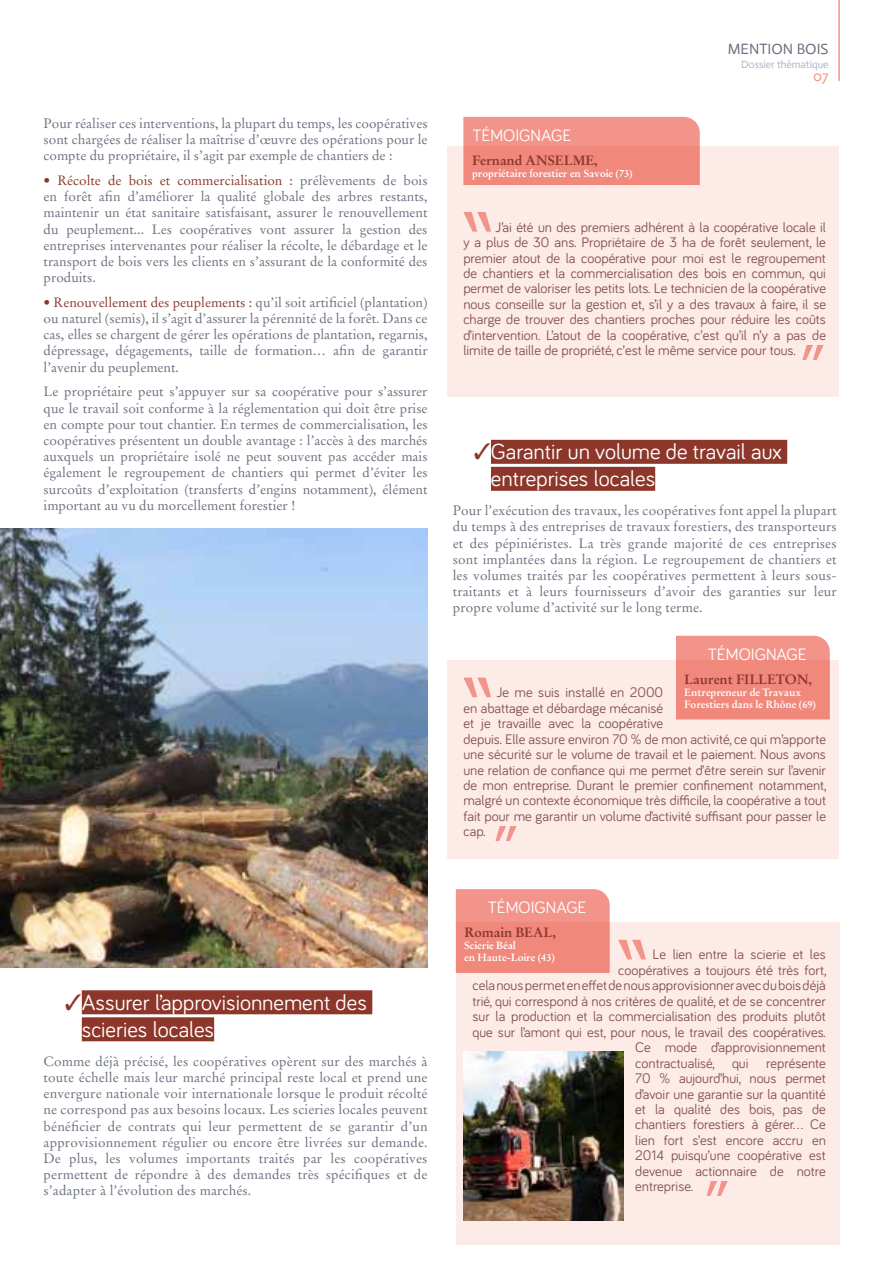
<style>
.page{position:relative;width:893px;height:1263px;background:#fff}
.page>*{position:absolute;margin:0;border:0;box-sizing:border-box;transform-origin:0 0}
.t1{font:22.5px/27px "Bariol";color:#fff}
.t2{font:16.95px "Bariol";color:#fff}
.t3{font:15px "Actor";color:#6a707f}
.t4{font:15px "Actor";color:#f29489}
.t5{font:14.25px/15.5px "Bariol";color:#835152}
.t6{font:13.5px/16.2px "Stempel Garamond";color:#6a707f;text-align:justify}
.t7{font:700 13.5px "Stempel Garamond";letter-spacing:-.01em;color:#8d372b}
.t8{font:700 10.5px/12px "Stempel Garamond";letter-spacing:-.01em;color:#fff}
.t9{font:10.5px "Actor";color:#acb3c3}
.s1{color:#8d372b}
</style>
<div class="page">
<hr style="left:838px;top:0;width:2px;height:80px;background:#f29489">
<div style="left:447px;top:661px;width:391px;height:198px;background:#fdebe8"></div>
<div style="left:447px;top:146px;width:391px;height:250px;background:#fdebe8"></div>
<svg style="left:463px;top:678px;width:28px;height:19px"></svg>
<svg style="left:495px;top:826px;width:22px;height:15px"></svg>
<svg style="left:463px;top:212px;width:28px;height:20px"></svg>
<svg style="left:802px;top:345px;width:22px;height:15px"></svg>
<div style="left:491px;top:440px;width:296px;height:24px;background:#8d372b"></div>
<div style="left:491px;top:467px;width:164px;height:24px;background:#8d372b"></div>
<img style="left:0;top:528px;width:428px;height:439px">
<svg style="left:676px;top:636px;width:154px;height:83px;background:#f08c80"></svg>
<div style="left:456px;top:922px;width:384px;height:322px;background:#fdebe8"></div>
<svg style="left:618px;top:940px;width:28px;height:19px"></svg>
<svg style="left:707px;top:1181px;width:21px;height:15px"></svg>
<div style="left:82px;top:990px;width:290px;height:24px;background:#8d372b"></div>
<div style="left:82px;top:1017px;width:132px;height:24px;background:#8d372b"></div>
<img style="left:463px;top:1052px;width:160px;height:168px">
<svg style="left:456px;top:889px;width:154px;height:84px;background:#f08d82"></svg>
<svg style="left:463px;top:117px;width:237px;height:68px;background:#f08d82"></svg>
<p class="t6" style="left:44px;top:115px;width:386px">Pour réaliser ces interventions, la plupart du temps, les coopératives sont chargées de réaliser la maîtrise d’œuvre des opérations pour le compte du propriétaire, il s’agit par exemple de chantiers de :</p>
<p class="t6" style="left:44px;top:172px;width:385px"><span class="s1">• Récolte de bois et commercialisation :</span> prélèvements de bois en forêt afin d’améliorer la qualité globale des arbres restants, maintenir un état sanitaire satisfaisant, assurer le renouvellement du peuplement... Les coopératives vont assurer la gestion des entreprises intervenantes pour réaliser la récolte, le débardage et le transport de bois vers les clients en s’assurant de la conformité des produits.</p>
<p class="t6" style="left:44px;top:294px;width:385px"><span class="s1">• Renouvellement des peuplements :</span> qu’il soit artificiel (plantation) ou naturel (semis), il s’agit d’assurer la pérennité de la forêt. Dans ce cas, elles se chargent de gérer les opérations de plantation, regarnis, dépressage, dégagements, taille de formation… afin de garantir l’avenir du peuplement.</p>
<p class="t6" style="left:44px;top:384px;width:385px">Le propriétaire peut s’appuyer sur sa coopérative pour s’assurer que le travail soit conforme à la réglementation qui doit être prise en compte pour tout chantier. En termes de commercialisation, les coopératives présentent un double avantage : l’accès à des marchés auxquels un propriétaire isolé ne peut souvent pas accéder mais également le regroupement de chantiers qui permet d’éviter les surcoûts d’exploitation (transferts d’engins notamment), élément important au vu du morcellement forestier !</p>
<h1 class="t1" style="left:82px;top:988px;width:287px;text-indent:-17px"><span class="s1">✓</span>Assurer l’approvisionnement des scieries locales</h1>
<p class="t6" style="left:44px;top:1053px;width:386px">Comme déjà précisé, les coopératives opèrent sur des marchés à toute échelle mais leur marché principal reste local et prend une envergure nationale voir internationale lorsque le produit récolté ne correspond pas aux besoins locaux. Les scieries locales peuvent bénéficier de contrats qui leur permettent de se garantir d’un approvisionnement régulier ou encore être livrées sur demande.<br>De plus, les volumes importants traités par les coopératives permettent de répondre à des demandes très spécifiques et de s’adapter à l’évolution des marchés.</p>
<p class="t2" style="left:472px;top:124px;width:100px">TÉMOIGNAGE</p>
<p class="t7" style="left:472px;top:152px;width:127px">Fernand ANSELME,</p>
<p class="t8" style="left:472px;top:167px;width:162px">propriétaire forestier en Savoie (73)</p>
<p class="t3" style="left:728px;top:40px;width:102px">MENTION BOIS</p>
<p class="t9" style="left:741px;top:58px;width:89px">Dossier thématique</p>
<p class="t4" style="left:813px;top:67px;width:17px">07</p>
<p class="t5" style="left:463px;top:218px;width:364px;text-align:justify;text-indent:32px">J’ai été un des premiers adhérent à la coopérative locale il y a plus de 30 ans. Propriétaire de 3 ha de forêt seulement, le premier atout de la coopérative pour moi est le regroupement de chantiers et la commercialisation des bois en commun, qui permet de valoriser les petits lots. Le technicien de la coopérative nous conseille sur la gestion et, s’il y a des travaux à faire, il se charge de trouver des chantiers proches pour réduire les coûts d’intervention. L’atout de la coopérative, c’est qu’il n’y a pas de limite de taille de propriété, c’est le même service pour tous.</p>
<h1 class="t1" style="left:491px;top:437px;width:292px;text-indent:-17px"><span class="s1">✓</span>Garantir un volume de travail aux entreprises locales</h1>
<p class="t6" style="left:453px;top:503px;width:385px">Pour l’exécution des travaux, les coopératives font appel la plupart du temps à des entreprises de travaux forestiers, des transporteurs et des pépiniéristes. La très grande majorité de ces entreprises sont implantées dans la région. Le regroupement de chantiers et les volumes traités par les coopératives permettent à leurs sous&shy;traitants et à leurs fournisseurs d’avoir des garanties sur leur propre volume d’activité sur le long terme.</p>
<p class="t2" style="left:708px;top:643px;width:100px">TÉMOIGNAGE</p>
<p class="t7" style="left:684px;top:671px;width:129px">Laurent FILLETON,</p>
<p class="t8" style="left:684px;top:686px;width:133px">Entrepreneur de Travaux<br>Forestiers dans le Rhône (69)</p>
<p class="t5" style="left:463px;top:684px;width:365px;text-indent:33px">Je me suis installé en 2000<br>en abattage et débardage mécanisé<br>et je travaille avec la coopérative<br>depuis. Elle assure environ 70 % de mon activité, ce qui m’apporte une sécurité sur le volume de travail et le paiement. Nous avons une relation de confiance qui me permet d’être serein sur l’avenir de mon entreprise. Durant le premier confinement notamment, malgré un contexte économique très difficile, la coopérative a tout fait pour me garantir un volume d’activité suffisant pour passer le cap.</p>
<p class="t2" style="left:488px;top:896px;width:100px">TÉMOIGNAGE</p>
<p class="t7" style="left:464px;top:924px;width:93px">Romain BEAL,</p>
<p class="t8" style="left:464px;top:939px;width:92px">Scierie Béal<br>en Haute-Loire (43)</p>
<p class="t5" style="left:652px;top:946px;width:175px">Le lien entre la scierie et les</p>
<p class="t5" style="left:618px;top:962px;width:210px">coopératives a toujours été très fort,</p>
<p class="t5" style="left:472px;top:977px;width:355px">cela nous permet en effet de nous approvisionner avec du bois déjà</p>
<p class="t5" style="left:472px;top:993px;width:355px">trié, qui correspond à nos critères de qualité, et de se concentrer</p>
<p class="t5" style="left:472px;top:1008px;width:355px">sur la production et la commercialisation des produits plutôt</p>
<p class="t5" style="left:472px;top:1023px;width:355px">que sur l’amont qui est, pour nous, le travail des coopératives.</p>
<p class="t5" style="left:635px;top:1039px;width:192px">Ce mode d’approvisionnement</p>
<p class="t5" style="left:635px;top:1054px;width:192px">contractualisé, qui représente</p>
<p class="t5" style="left:635px;top:1070px;width:192px">70 % aujourd’hui, nous permet</p>
<p class="t5" style="left:635px;top:1085px;width:192px">d’avoir une garantie sur la quantité</p>
<p class="t5" style="left:635px;top:1101px;width:192px">et la qualité des bois, pas de</p>
<p class="t5" style="left:635px;top:1116px;width:192px">chantiers forestiers à gérer… Ce</p>
<p class="t5" style="left:635px;top:1132px;width:192px">lien fort s’est encore accru en</p>
<p class="t5" style="left:635px;top:1147px;width:192px">2014 puisqu’une coopérative est</p>
<p class="t5" style="left:635px;top:1162px;width:192px">devenue actionnaire de notre</p>
<p class="t5" style="left:635px;top:1178px;width:59px">entreprise.</p>
</div>
